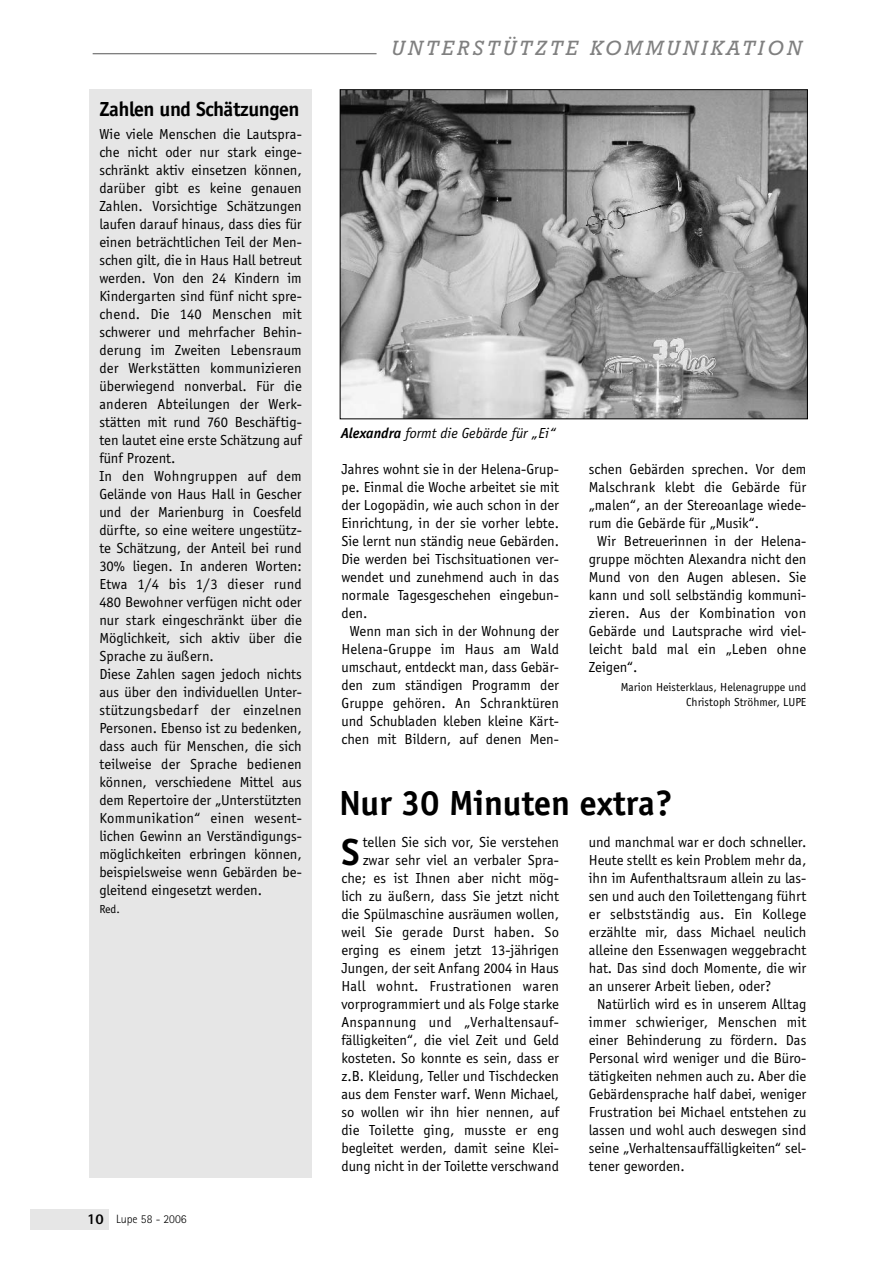
<style>
.page{position:relative;width:893px;height:1263px;background:#fff}
.page>*{position:absolute;margin:0;border:0;box-sizing:border-box;transform-origin:0 0}
.t1{font:700 39px "Officina Sans";color:#000}
.t2{font:700 36px "Officina Sans";color:#000}
.t3{font:italic 21px "Rockwell";letter-spacing:.16em;color:#808080}
.t4{font:700 21px "Officina Sans";letter-spacing:-.02em;color:#000}
.t5{font:15px/18px "Officina Sans";color:#000}
.t6{font:italic 15px "Officina Sans";color:#000}
.t7{font:12px/15px "Officina Sans";color:#000;text-align:right}
.t8{font:300 12px "Rotis Sans Serif";color:#000}
.s1{font-weight:800;font-size:15px}
.s2{font-weight:700}
</style>
<div class="page">
<div style="left:30px;top:1210px;width:79px;height:20px;background:#e6e6e6"></div>
<div style="left:89px;top:89px;width:222px;height:1089px;background:#e6e6e6"></div>
<hr style="left:93px;top:53px;width:283px;height:1px;background:#808080">
<img style="left:342px;top:91px;width:463px;height:326px">
<div style="left:340px;top:89px;width:467px;height:330px;border:1px solid #000"></div>
<h3 class="t4" style="left:99px;top:101px;width:202px">Zahlen und Schätzungen</h3>
<p class="t5" style="left:99px;top:126px;width:204px">Wie viele Menschen die Lautspra&shy;che nicht oder nur stark einge&shy;schränkt aktiv einsetzen können, darüber gibt es keine genauen<br>Zahlen. Vorsichtige Schätzungen laufen darauf hinaus, dass dies für einen beträchtlichen Teil der Men&shy;schen gilt, die in Haus Hall betreut werden. Von den 24 Kindern im<br>Kindergarten sind fünf nicht spre&shy;chend. Die 140 Menschen mit schwerer und mehrfacher Behin&shy;derung im Zweiten Lebensraum der Werkstätten kommunizieren überwiegend nonverbal. Für die anderen Abteilungen der Werk&shy;stätten mit rund 760 Beschäftig&shy;ten lautet eine erste Schätzung auf fünf Prozent.<br>In den Wohngruppen auf dem<br>Gelände von Haus Hall in Gescher und der Marienburg in Coesfeld dürfte, so eine weitere ungestütz&shy;te Schätzung, der Anteil bei rund<br>30% liegen. In anderen Worten:<br>Etwa 1/4 bis 1/3 dieser rund<br>480 Bewohner verfügen nicht oder nur stark eingeschränkt über die<br>Möglichkeit, sich aktiv über die<br>Sprache zu äußern.<br>Diese Zahlen sagen jedoch nichts aus über den individuellen Unter&shy;stützungsbedarf der einzelnen<br>Personen. Ebenso ist zu bedenken, dass auch für Menschen, die sich teilweise der Sprache bedienen können, verschiedene Mittel aus dem Repertoire der „Unterstützten<br>Kommunikation“ einen wesent&shy;lichen Gewinn an Verständigungs&shy;möglichkeiten erbringen können, beispielsweise wenn Gebärden be&shy;gleitend eingesetzt werden.</p>
<p class="t7" style="left:99px;top:902px;width:22px">Red.</p>
<p class="t8" style="left:87px;top:1215px;width:101px"><span class="s1">10</span> Lupe 58 - 2006</p>
<h3 class="t3" style="left:391px;top:40px;width:412px">UNTERSTÜTZTE KOMMUNIKATION</h3>
<p class="t6" style="left:341px;top:427px;width:216px"><span class="s2">Alexandra</span> formt die Gebärde für „Ei“</p>
<p class="t5" style="left:341px;top:461px;width:219px">Jahres wohnt sie in der Helena-Grup-</p>
<p class="t5" style="left:341px;top:479px;width:219px">pe. Einmal die Woche arbeitet sie mit</p>
<p class="t5" style="left:341px;top:497px;width:219px">der Logopädin, wie auch schon in der</p>
<p class="t5" style="left:341px;top:515px;width:219px">Einrichtung, in der sie vorher lebte.</p>
<p class="t5" style="left:341px;top:533px;width:219px">Sie lernt nun ständig neue Gebärden.</p>
<p class="t5" style="left:341px;top:551px;width:219px">Die werden bei Tischsituationen ver-</p>
<p class="t5" style="left:341px;top:569px;width:219px">wendet und zunehmend auch in das</p>
<p class="t5" style="left:341px;top:587px;width:219px">normale Tagesgeschehen eingebun-</p>
<p class="t5" style="left:341px;top:605px;width:27px">den.</p>
<p class="t5" style="left:350px;top:623px;width:210px">Wenn man sich in der Wohnung der</p>
<p class="t5" style="left:341px;top:641px;width:219px">Helena-Gruppe im Haus am Wald</p>
<p class="t5" style="left:341px;top:659px;width:219px">umschaut, entdeckt man, dass Gebär-</p>
<p class="t5" style="left:341px;top:677px;width:219px">den zum ständigen Programm der</p>
<p class="t5" style="left:341px;top:695px;width:219px">Gruppe gehören. An Schranktüren</p>
<p class="t5" style="left:341px;top:713px;width:219px">und Schubladen kleben kleine Kärt-</p>
<p class="t5" style="left:341px;top:731px;width:219px">chen mit Bildern, auf denen Men-</p>
<p class="t5" style="left:588px;top:461px;width:219px">schen Gebärden sprechen. Vor dem</p>
<p class="t5" style="left:588px;top:479px;width:219px">Malschrank klebt die Gebärde für</p>
<p class="t5" style="left:588px;top:497px;width:219px">„malen“, an der Stereoanlage wiede-</p>
<p class="t5" style="left:588px;top:515px;width:172px">rum die Gebärde für „Musik“.</p>
<p class="t5" style="left:597px;top:533px;width:210px">Wir Betreuerinnen in der Helena-</p>
<p class="t5" style="left:588px;top:551px;width:219px">gruppe möchten Alexandra nicht den</p>
<p class="t5" style="left:588px;top:569px;width:219px">Mund von den Augen ablesen. Sie</p>
<p class="t5" style="left:588px;top:587px;width:219px">kann und soll selbständig kommuni-</p>
<p class="t5" style="left:588px;top:605px;width:219px">zieren. Aus der Kombination von</p>
<p class="t5" style="left:588px;top:623px;width:219px">Gebärde und Lautsprache wird viel-</p>
<p class="t5" style="left:588px;top:641px;width:219px">leicht bald mal ein „Leben ohne</p>
<p class="t5" style="left:588px;top:659px;width:50px">Zeigen“.</p>
<p class="t7" style="left:620px;top:681px;width:187px">Marion Heisterklaus, Helenagruppe und<br>Christoph Ströhmer, LUPE</p>
<h2 class="t2" style="left:339px;top:789px;width:334px">Nur 30 Minuten extra?</h2>
<h1 class="t1" style="left:341px;top:837px;width:20px">S</h1>
<p class="t5" style="left:341px;top:834px;width:219px;text-align:right">tellen Sie sich vor, Sie verstehen zwar sehr viel an verbaler Spra&shy;che; es ist Ihnen aber nicht mög&shy;lich zu äußern, dass Sie jetzt nicht die Spülmaschine ausräumen wollen, weil Sie gerade Durst haben. So erging es einem jetzt 13-jährigen Jungen, der seit Anfang 2004 in Haus Hall wohnt. Frustrationen waren vorprogrammiert und als Folge starke Anspannung und „Verhaltensauf&shy;fälligkeiten“, die viel Zeit und Geld kosteten. So konnte es sein, dass er z.B. Kleidung, Teller und Tischdecken aus dem Fenster warf. Wenn Michael, so wollen wir ihn hier nennen, auf die Toilette ging, musste er eng begleitet werden, damit seine Klei&shy;dung nicht in der Toilette verschwand</p>
<p class="t5" style="left:588px;top:834px;width:219px">und manchmal war er doch schneller.</p>
<p class="t5" style="left:588px;top:852px;width:219px">Heute stellt es kein Problem mehr da,</p>
<p class="t5" style="left:588px;top:870px;width:219px">ihn im Aufenthaltsraum allein zu las-</p>
<p class="t5" style="left:588px;top:888px;width:219px">sen und auch den Toilettengang führt</p>
<p class="t5" style="left:588px;top:906px;width:219px">er selbstständig aus. Ein Kollege</p>
<p class="t5" style="left:588px;top:924px;width:219px">erzählte mir, dass Michael neulich</p>
<p class="t5" style="left:588px;top:942px;width:219px">alleine den Essenwagen weggebracht</p>
<p class="t5" style="left:588px;top:960px;width:219px">hat. Das sind doch Momente, die wir</p>
<p class="t5" style="left:588px;top:978px;width:184px">an unserer Arbeit lieben, oder?</p>
<p class="t5" style="left:597px;top:996px;width:210px">Natürlich wird es in unserem Alltag</p>
<p class="t5" style="left:588px;top:1014px;width:219px">immer schwieriger, Menschen mit</p>
<p class="t5" style="left:588px;top:1032px;width:219px">einer Behinderung zu fördern. Das</p>
<p class="t5" style="left:588px;top:1050px;width:219px">Personal wird weniger und die Büro-</p>
<p class="t5" style="left:588px;top:1068px;width:219px">tätigkeiten nehmen auch zu. Aber die</p>
<p class="t5" style="left:588px;top:1086px;width:219px">Gebärdensprache half dabei, weniger</p>
<p class="t5" style="left:588px;top:1104px;width:219px">Frustration bei Michael entstehen zu</p>
<p class="t5" style="left:588px;top:1122px;width:219px">lassen und wohl auch deswegen sind</p>
<p class="t5" style="left:588px;top:1140px;width:219px">seine „Verhaltensauffälligkeiten“ sel-</p>
<p class="t5" style="left:588px;top:1158px;width:97px">tener geworden.</p>
</div>
